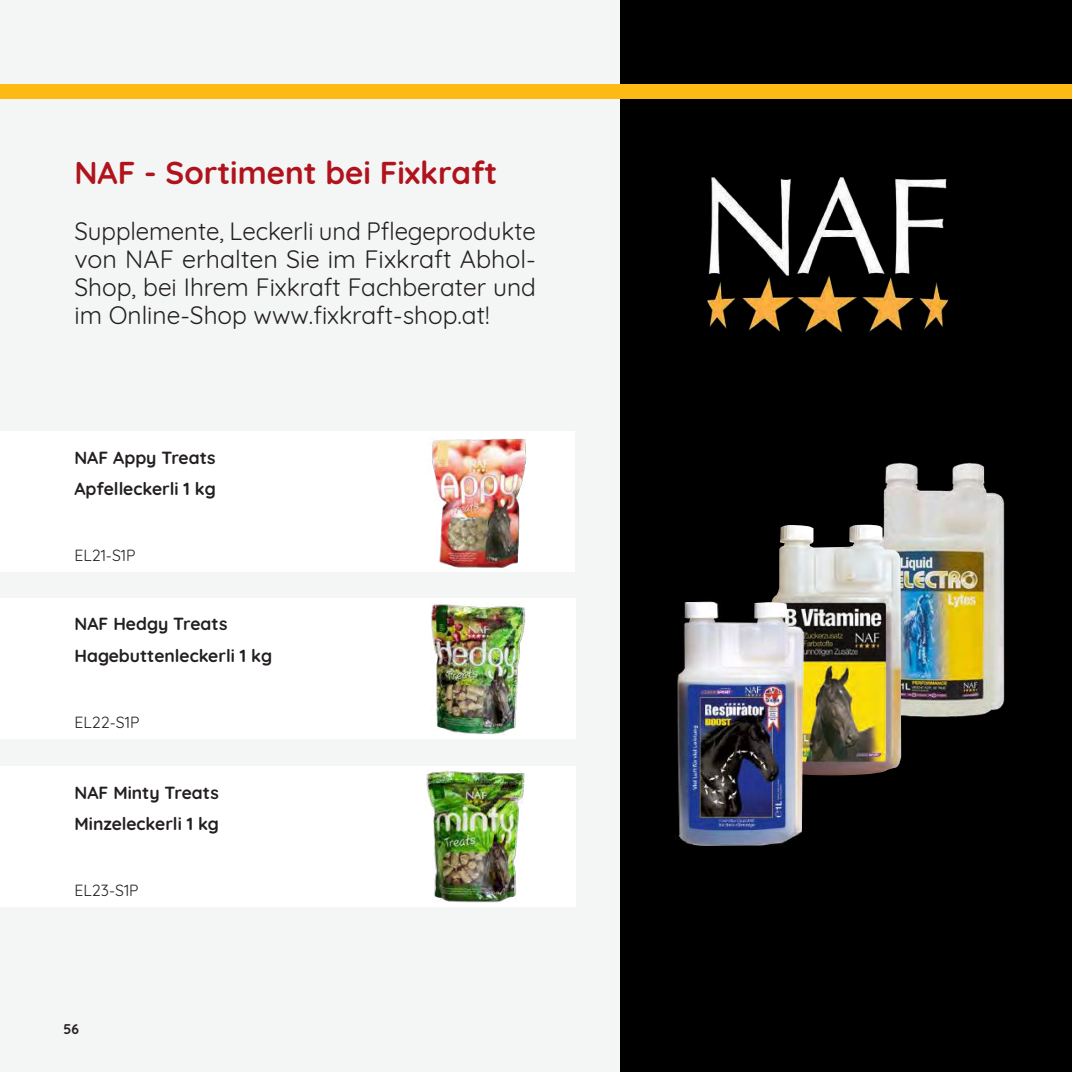
<style>
.page{position:relative;width:1072px;height:1072px;background:#fff}
.page>*{position:absolute;margin:0;border:0;box-sizing:border-box;transform-origin:0 0}
.t1{font:700 31.5px "Quicksand";color:#b0131c}
.t2{font:24.5px/28px "Quicksand";color:#231f20;text-align:justify}
.t3{font:700 17.5px/31.5px "Quicksand";color:#231f20}
.t4{font:15.75px "Quicksand";color:#231f20}
.t5{font:700 14px "Quicksand";color:#231f20}
</style>
<div class="page">
<div style="left:0;top:0;width:1071px;height:1071px;background:#f4f5f5"></div>
<div style="left:620px;top:0;width:451px;height:1071px;background:#000"></div>
<div style="left:0;top:84px;width:1071px;height:14px;background:#fcba13"></div>
<div style="left:0;top:431px;width:575px;height:141px;background:#fff"></div>
<img style="left:432px;top:438px;width:95px;height:130px">
<div style="left:0;top:598px;width:575px;height:140px;background:#fff"></div>
<img style="left:431px;top:604px;width:94px;height:130px">
<div style="left:0;top:766px;width:575px;height:141px;background:#fff"></div>
<img style="left:657px;top:129px;width:340px;height:245px">
<img style="left:426px;top:771px;width:99px;height:132px">
<img style="left:811px;top:432px;width:252px;height:306px">
<img style="left:771px;top:525px;width:130px;height:250px">
<img style="left:626px;top:590px;width:239px;height:281px">
<p class="t1" style="left:74px;top:147px;width:424px">NAF - Sortiment bei Fixkraft</p>
<p class="t2" style="left:74px;top:215px;width:463px">Supplemente, Leckerli und Pflegeprodukte von NAF erhalten Sie im Fixkraft Abhol-Shop, bei Ihrem Fixkraft Fachberater und im Online-Shop www.fixkraft-shop.at!</p>
<p class="t3" style="left:74px;top:440px;width:143px">NAF Appy Treats<br>Apfelleckerli 1 kg</p>
<p class="t4" style="left:74px;top:543px;width:63px">EL21-S1P</p>
<p class="t3" style="left:75px;top:607px;width:199px">NAF Hedgy Treats<br>Hagebuttenleckerli 1 kg</p>
<p class="t4" style="left:75px;top:710px;width:66px">EL22-S1P</p>
<p class="t3" style="left:75px;top:775px;width:146px">NAF Minty Treats<br>Minzeleckerli 1 kg</p>
<p class="t4" style="left:75px;top:878px;width:66px">EL23-S1P</p>
<p class="t5" style="left:63px;top:1017px;width:17px">56</p>
</div>
